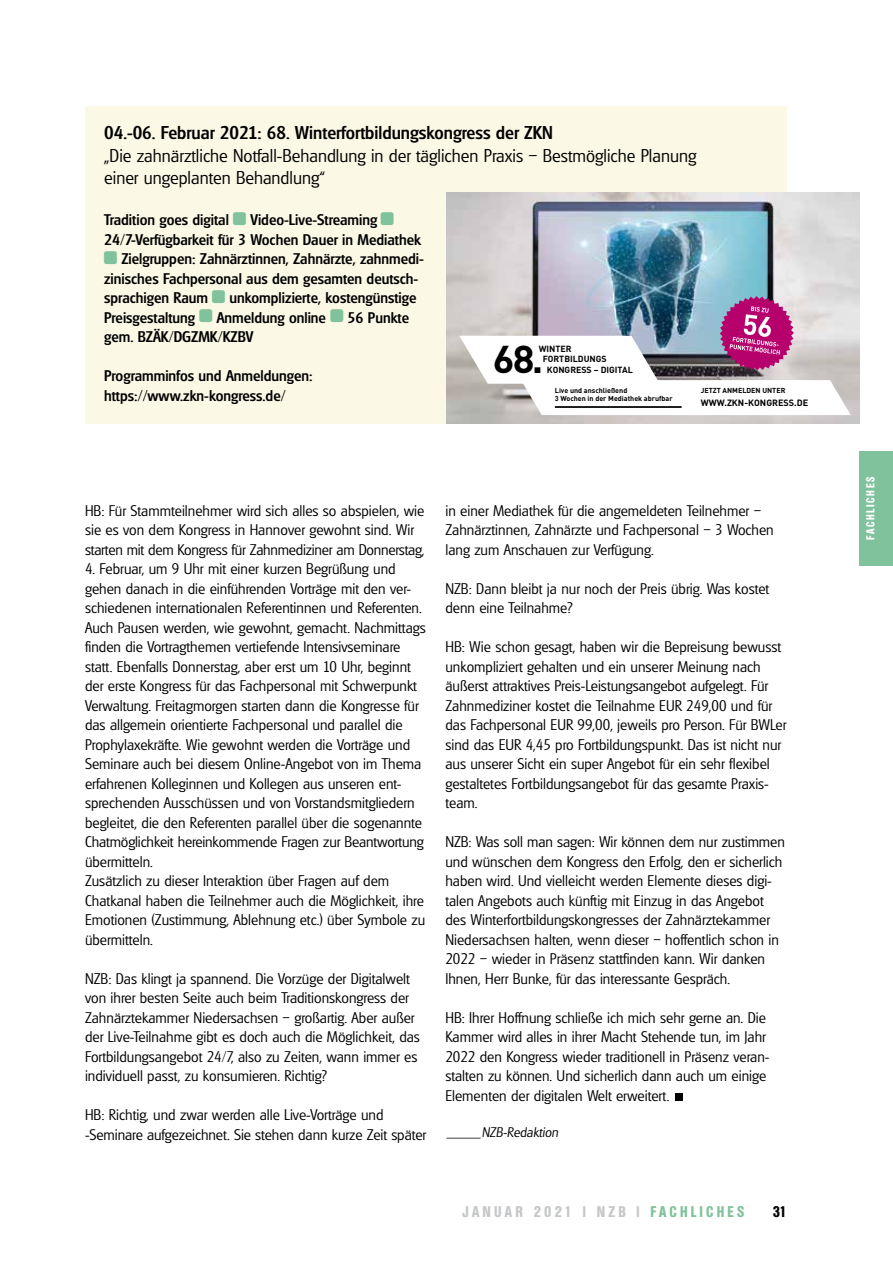
<style>
.page{position:relative;width:893px;height:1263px;background:#fff}
.page>*{position:absolute;margin:0;border:0;box-sizing:border-box;transform-origin:0 0}
.t1{font:700 57px "Arial";color:#000}
.t2{font:700 38.25px "DIN";color:#000;scale:1.05 1}
.t3{font:300 18px/22.5px "Glasgow";color:#000}
.t4{font:500 18px "Glasgow";color:#000}
.t5{font:300 15px/19.5px "Glasgow";color:#000}
.t6{font:500 15px/19.5px "Glasgow";color:#000}
.t7{font:700 condensed 15px "Olympia";letter-spacing:.215em;color:#c6c7c8}
.t8{font:700 condensed 15px "Olympia";color:#000}
.t9{font:italic 300 13.5px "Glasgow";color:#000}
.t10{font:italic 300 13.5px "Glasgow";color:#000;scale:2.7 1}
.t11{font:700 condensed 11.25px "Olympia";letter-spacing:.15em;color:#fff}
.t12{font:700 9px "DIN";color:#000}
.t13{font:700 8.85px/10.6px "DIN";color:#000}
.t14{font:700 7.2px/8.6px "DIN";color:#000}
.s1{color:#80c29c}
</style>
<div class="page">
<div style="left:860px;top:451px;width:33px;height:115px;background:#80c29c"></div>
<div style="left:85px;top:106px;width:702px;height:317px;background:#fbf8e6"></div>
<img style="left:446px;top:193px;width:414px;height:230px">
<svg style="left:459px;top:296px;width:392px;height:119px;background:#c9bfcb"></svg>
<p class="t4" style="left:104px;top:122px;width:450px">04.-06. Februar 2021: 68. Winterfortbildungskongress der ZKN</p>
<p class="t3" style="left:104px;top:144px;width:594px">„Die zahnärztliche Notfall-Behandlung in der täglichen Praxis – Bestmögliche Planung einer ungeplanten Behandlung“</p>
<p class="t6" style="left:104px;top:210px;width:126px">Tradition goes digital</p>
<p class="t6" style="left:250px;top:210px;width:128px">Video-Live-Streaming</p>
<p class="t6" style="left:104px;top:229px;width:318px">24/7-Verfügbarkeit für 3 Wochen Dauer in Mediathek</p>
<p class="t6" style="left:121px;top:249px;width:304px">Zielgruppen: Zahnärztinnen, Zahnärzte, zahnmedi-</p>
<p class="t6" style="left:104px;top:268px;width:316px">zinisches Fachpersonal aus dem gesamten deutsch-</p>
<p class="t6" style="left:104px;top:288px;width:105px">sprachigen Raum</p>
<p class="t6" style="left:229px;top:288px;width:189px">unkomplizierte, kostengünstige</p>
<p class="t6" style="left:104px;top:307px;width:92px">Preisgestaltung</p>
<p class="t6" style="left:217px;top:307px;width:111px">Anmeldung online</p>
<p class="t6" style="left:348px;top:307px;width:63px">56 Punkte</p>
<p class="t6" style="left:104px;top:327px;width:151px">gem. BZÄK/DGZMK/KZBV</p>
<p class="t6" style="left:104px;top:366px;width:210px">Programminfos und Anmeldungen: https://www.zkn-kongress.de/</p>
<h2 class="t2" style="left:493px;top:334px;width:49px">68.</h2>
<p class="t13" style="left:543px;top:343px;width:65px;text-indent:-4px">WINTER<br>FORTBILDUNGS</p>
<p class="t13" style="left:547px;top:364px;width:87px">KONGRESS – DIGITAL</p>
<p class="t14" style="left:555px;top:385px;width:119px">Live und anschließend<br>3 Wochen in der Mediathek abrufbar</p>
<p class="t14" style="left:701px;top:385px;width:86px">JETZT ANMELDEN UNTER</p>
<p class="t12" style="left:701px;top:397px;width:109px">WWW.ZKN-KONGRESS.DE</p>
<p class="t5" style="left:85px;top:501px;width:341px">HB: Für Stammteilnehmer wird sich alles so abspielen, wie sie es von dem Kongress in Hannover gewohnt sind. Wir starten mit dem Kongress für Zahnmediziner am Donnerstag,</p>
<p class="t5" style="left:85px;top:559px;width:342px">4. Februar, um 9 Uhr mit einer kurzen Begrüßung und gehen danach in die einführenden Vorträge mit den ver&shy;schiedenen internationalen Referentinnen und Referenten.<br>Auch Pausen werden, wie gewohnt, gemacht. Nachmittags finden die Vortragthemen vertiefende Intensivseminare statt. Ebenfalls Donnerstag, aber erst um 10 Uhr, beginnt der erste Kongress für das Fachpersonal mit Schwerpunkt Verwaltung. Freitagmorgen starten dann die Kongresse für das allgemein orientierte Fachpersonal und parallel die Prophylaxekräfte. Wie gewohnt werden die Vorträge und Seminare auch bei diesem Online-Angebot von im Thema erfahrenen Kolleginnen und Kollegen aus unseren ent&shy;sprechenden Ausschüssen und von Vorstandsmitgliedern begleitet, die den Referenten parallel über die sogenannte Chatmöglichkeit hereinkommende Fragen zur Beantwortung übermitteln.<br>Zusätzlich zu dieser Interaktion über Fragen auf dem Chatkanal haben die Teilnehmer auch die Möglichkeit, ihre Emotionen (Zustimmung, Ablehnung etc.) über Symbole zu übermitteln.</p>
<p class="t5" style="left:85px;top:969px;width:336px">NZB: Das klingt ja spannend. Die Vorzüge der Digitalwelt von ihrer besten Seite auch beim Traditionskongress der Zahnärztekammer Niedersachsen – großartig. Aber außer der Live-Teilnahme gibt es doch auch die Möglichkeit, das Fortbildungsangebot 24/7, also zu Zeiten, wann immer es individuell passt, zu konsumieren. Richtig?</p>
<p class="t5" style="left:85px;top:1105px;width:343px">HB: Richtig, und zwar werden alle Live-Vorträge und -Seminare aufgezeichnet. Sie stehen dann kurze Zeit später</p>
<p class="t5" style="left:445px;top:501px;width:330px">in einer Mediathek für die angemeldeten Teilnehmer –<br>Zahnärztinnen, Zahnärzte und Fachpersonal – 3 Wochen lang zum Anschauen zur Verfügung.</p>
<p class="t5" style="left:445px;top:579px;width:325px">NZB: Dann bleibt ja nur noch der Preis übrig. Was kostet denn eine Teilnahme?</p>
<p class="t5" style="left:445px;top:637px;width:343px">HB: Wie schon gesagt, haben wir die Bepreisung bewusst unkompliziert gehalten und ein unserer Meinung nach äußerst attraktives Preis-Leistungsangebot aufgelegt. Für Zahnmediziner kostet die Teilnahme EUR 249,00 und für das Fachpersonal EUR 99,00, jeweils pro Person. Für BWLer sind das EUR 4,45 pro Fortbildungspunkt. Das ist nicht nur aus unserer Sicht ein super Angebot für ein sehr flexibel gestaltetes Fortbildungsangebot für das gesamte Praxis&shy;team.</p>
<p class="t5" style="left:445px;top:832px;width:341px">NZB: Was soll man sagen: Wir können dem nur zustimmen und wünschen dem Kongress den Erfolg, den er sicherlich haben wird. Und vielleicht werden Elemente dieses digi&shy;talen Angebots auch künftig mit Einzug in das Angebot des Winterfortbildungskongresses der Zahnärztekammer Niedersachsen halten, wenn dieser – hoffentlich schon in 2022 – wieder in Präsenz stattfinden kann. Wir danken Ihnen, Herr Bunke, für das interessante Gespräch.</p>
<p class="t5" style="left:445px;top:1008px;width:326px">HB: Ihrer Hoffnung schließe ich mich sehr gerne an. Die Kammer wird alles in ihrer Macht Stehende tun, im Jahr 2022 den Kongress wieder traditionell in Präsenz veran&shy;stalten zu können. Und sicherlich dann auch um einige Elementen der digitalen Welt erweitert.</p>
<h1 class="t1" style="left:671px;top:1049px;width:17px">.</h1>
<p class="t9" style="left:482px;top:1124px;width:78px">NZB-Redaktion</p>
<p class="t10" style="left:445px;top:1130px;width:15px">—</p>
<p class="t7" style="left:463px;top:1203px;width:283px">JANUAR 2021 | NZB | <span class="s1">FACHLICHES</span></p>
<p class="t8" style="left:773px;top:1203px;width:16px">31</p>
<p class="t11" style="left:864px;top:540px;width:65px;rotate:-90deg">FACHLICHES</p>
</div>
